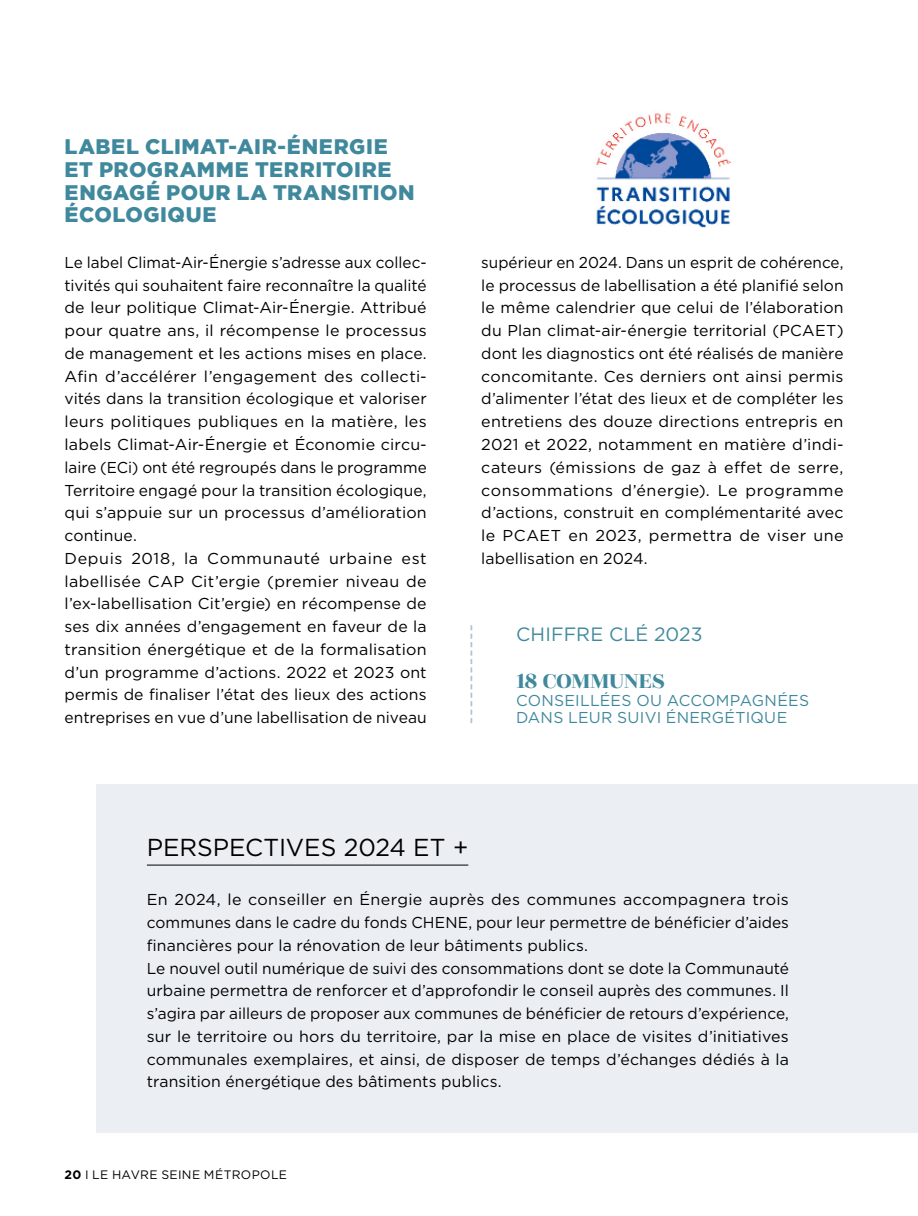
<style>
.page{position:relative;width:918px;height:1216px;background:#fff}
.page>*{position:absolute;margin:0;border:0;box-sizing:border-box;transform-origin:0 0}
.t1{font:24.5px "Gotham";letter-spacing:-.005em;color:#000}
.t2{font:24.5px "Rozha One";letter-spacing:-.01em;color:#40899d}
.t3{font:900 21px/22.8px "Gotham";letter-spacing:.025em;color:#40899d}
.t4{font:19.25px "Gotham";letter-spacing:.005em;color:#40899d}
.t5{font:15.75px/22.8px "Gotham";letter-spacing:.005em;color:#000}
.t6{font:15.75px/17.5px "Gotham";letter-spacing:.015em;color:#40899d}
.t7{font:12.25px "Gotham";letter-spacing:.03em;color:#000}
.s1{font-weight:700}
</style>
<div class="page">
<div style="left:97px;top:784px;width:821px;height:348px;background:#ebeff3"></div>
<hr style="left:147px;top:864px;width:321px;height:1px;background:#000">
<img style="left:596px;top:113px;width:135px;height:115px">
<svg style="left:470px;top:625px;width:2px;height:98px"></svg>
<h2 class="t3" style="left:65px;top:135px;width:351px">LABEL CLIMAT-AIR-ÉNERGIE<br>ET PROGRAMME TERRITOIRE<br>ENGAGÉ POUR LA TRANSITION<br>ÉCOLOGIQUE</h2>
<p class="t5" style="left:64px;top:250px;width:364px">Le label Climat-Air-Énergie s’adresse aux collec&shy;tivités qui souhaitent faire reconnaître la qualité de leur politique Climat-Air-Énergie. Attribué pour quatre ans, il récompense le processus de management et les actions mises en place.<br>Afin d’accélérer l’engagement des collecti&shy;vités dans la transition écologique et valoriser leurs politiques publiques en la matière, les labels Climat-Air-Énergie et Économie circu&shy;laire (ECi) ont été regroupés dans le programme Territoire engagé pour la transition écologique, qui s’appuie sur un processus d’amélioration continue.<br>Depuis 2018, la Communauté urbaine est labellisée CAP Cit’ergie (premier niveau de l’ex-labellisation Cit’ergie) en récompense de ses dix années d’engagement en faveur de la transition énergétique et de la formalisation d’un programme d’actions. 2022 et 2023 ont permis de finaliser l’état des lieux des actions entreprises en vue d’une labellisation de niveau</p>
<p class="t5" style="left:481px;top:250px;width:364px;text-align:justify">supérieur en 2024. Dans un esprit de cohérence, le processus de labellisation a été planifié selon le même calendrier que celui de l’élaboration du Plan climat-air-énergie territorial (PCAET) dont les diagnostics ont été réalisés de manière concomitante. Ces derniers ont ainsi permis d’alimenter l’état des lieux et de compléter les entretiens des douze directions entrepris en 2021 et 2022, notamment en matière d’indi&shy;cateurs (émissions de gaz à effet de serre, consommations d’énergie). Le programme d’actions, construit en complémentarité avec le PCAET en 2023, permettra de viser une labellisation en 2024.</p>
<p class="t4" style="left:516px;top:621px;width:188px">CHIFFRE CLÉ 2023</p>
<h1 class="t2" style="left:516px;top:663px;width:151px">18 COMMUNES</h1>
<p class="t6" style="left:516px;top:690px;width:294px">CONSEILLÉES OU ACCOMPAGNÉES<br>DANS LEUR SUIVI ÉNERGÉTIQUE</p>
<h1 class="t1" style="left:147px;top:831px;width:323px">PERSPECTIVES 2024 ET +</h1>
<p class="t5" style="left:147px;top:887px;width:643px">En 2024, le conseiller en Énergie auprès des communes accompagnera trois communes dans le cadre du fonds CHENE, pour leur permettre de bénéficier d’aides financières pour la rénovation de leur bâtiments publics.<br>Le nouvel outil numérique de suivi des consommations dont se dote la Communauté urbaine permettra de renforcer et d’approfondir le conseil auprès des communes. Il s’agira par ailleurs de proposer aux communes de bénéficier de retours d’expérience, sur le territoire ou hors du territoire, par la mise en place de visites d’initiatives communales exemplaires, et ainsi, de disposer de temps d’échanges dédiés à la transition énergétique des bâtiments publics.</p>
<p class="t7" style="left:64px;top:1166px;width:224px"><span class="s1">20</span> I LE HAVRE SEINE MÉTROPOLE</p>
</div>
